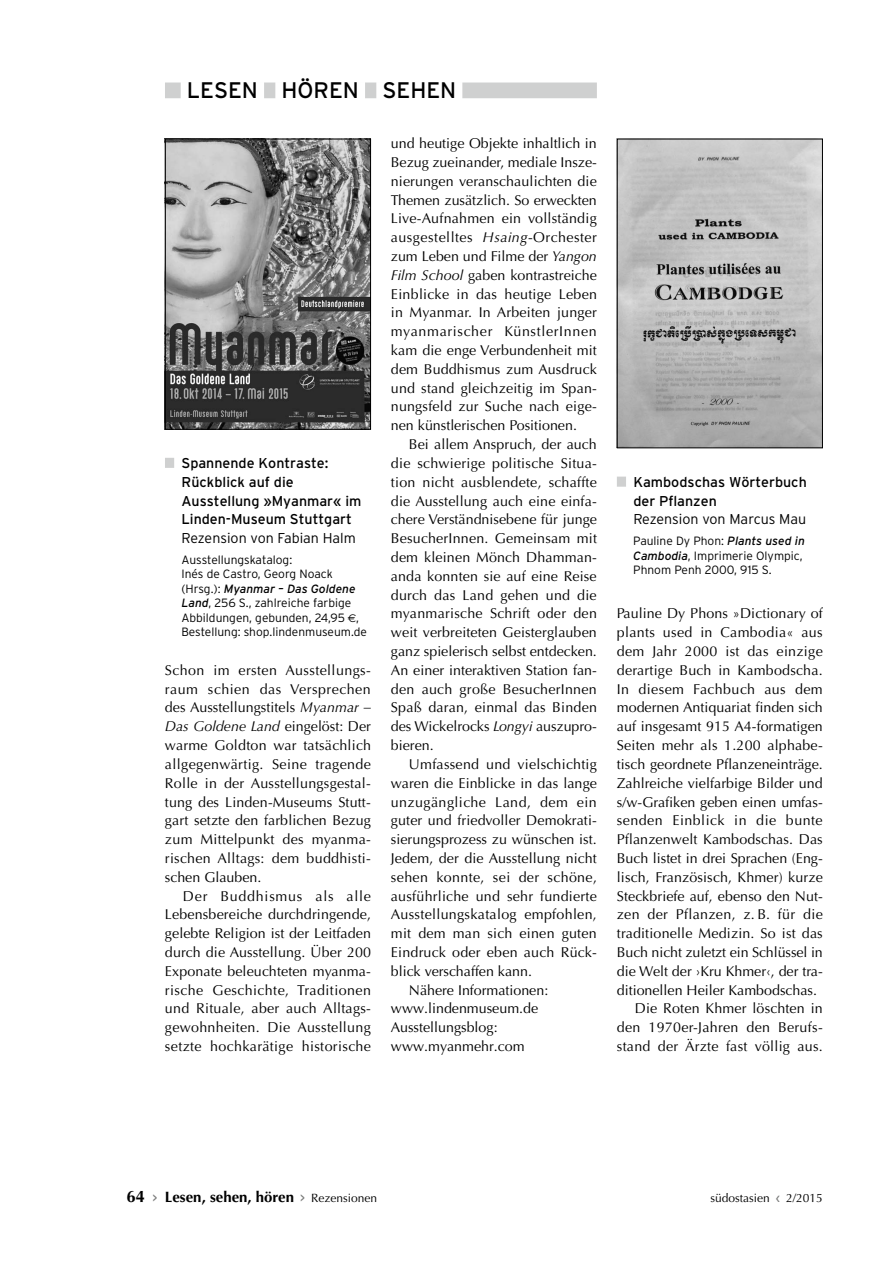
<style>
.page{position:relative;width:893px;height:1263px;background:#fff}
.page>*{position:absolute;margin:0;border:0;box-sizing:border-box;transform-origin:0 0}
.Spezial_mit_Linie{font:22.5px "Interstate Regular 2";color:#000}
.t1{font:700 15px "Optima LT Std";color:#000}
.Body{font:14.25px/18.8px "Optima LT Std";letter-spacing:.005em;color:#000;text-align:justify}
.Body_1{font:14.25px/18.8px "Optima LT Std";color:#000;text-align:justify}
.Titel{font:14.25px/18.8px "Interstate Regular 2";color:#000}
.Autor{font:300 14.25px "Interstate";color:#000}
.Bilbio{font:300 12px/14.4px "Interstate";color:#000}
.t2{font:12px "Optima LT Std";color:#000}
.s1{font-weight:400;font-style:italic}
.s2{font-family:"Euro Sans";font-weight:400;font-size:11.25px}
.s3{font-style:italic}
.s4{font-size:16.5px}
.s5{font-family:"Interstate Regular 4";font-weight:400;font-size:12px;color:#7a7b7a}
.s6{font-family:"Interstate Regular 2";font-weight:400;font-size:12px;color:#7a7b7a}
.s7{font-weight:400;font-size:12px}
.s8{font-family:"Interstate Regular 2";color:#7a7b7a}
</style>
<div class="page">
<div style="left:165px;top:83px;width:432px;height:15px;background:#cfd0d0"></div>
<div style="left:181px;top:82px;width:83px;height:20px;background:#fff"></div>
<div style="left:275px;top:82px;width:90px;height:20px;background:#fff"></div>
<div style="left:376px;top:82px;width:86px;height:20px;background:#fff"></div>
<div style="left:165px;top:458px;width:9px;height:10px;background:#cfd0d0"></div>
<div style="left:617px;top:477px;width:9px;height:10px;background:#cfd0d0"></div>
<img style="left:619px;top:141px;width:202px;height:305px">
<div style="left:617px;top:139px;width:206px;height:309px;border:1px solid #000"></div>
<img style="left:167px;top:141px;width:202px;height:287px">
<div style="left:165px;top:139px;width:206px;height:291px;border:1px solid #000"></div>
<p class="Spezial_mit_Linie" style="left:187px;top:78px;width:271px">LESEN HÖREN SEHEN</p>
<p class="Titel" style="left:181px;top:453px;width:182px">Spannende Kontraste:<br>Rückblick auf die<br>Ausstellung »Myanmar« im<br>Linden-Museum Stuttgart</p>
<p class="Autor" style="left:181px;top:530px;width:176px">Rezension von Fabian Halm</p>
<p class="Bilbio" style="left:181px;top:552px;width:187px">Ausstellungskatalog:<br>Inés de Castro, Georg Noack (Hrsg.): <span class="s1">Myanmar – Das Goldene<br>Land</span>, 256 S., zahlreiche farbige<br>Abbildungen, gebunden, 24,95 <span class="s2">€</span>,<br>Bestellung: shop.lindenmuseum.de</p>
<p class="Body_1" style="left:165px;top:661px;width:208px">Schon im ersten Ausstellungs&shy;raum schien das Versprechen des Ausstellungstitels <span class="s3">Myanmar – Das Goldene Land</span> eingelöst: Der warme Goldton war tatsächlich allgegenwärtig. Seine tragende Rolle in der Ausstellungsgestal&shy;tung des Linden-Museums Stutt&shy;gart setzte den farblichen Bezug zum Mittelpunkt des myanma&shy;rischen Alltags: dem buddhisti&shy;schen Glauben.</p>
<p class="Body" style="left:165px;top:886px;width:208px;text-indent:18px">Der Buddhismus als alle Lebensbereiche durchdringende, gelebte Religion ist der Leitfaden durch die Ausstellung. Über 200<br>Exponate beleuchteten myanma&shy;rische Geschichte, Traditionen und Rituale, aber auch Alltags&shy;gewohnheiten. Die Ausstellung setzte hochkarätige historische</p>
<p class="Body" style="left:391px;top:134px;width:208px">und heutige Objekte inhaltlich in Bezug zueinander, mediale Insze&shy;nierungen veranschaulichten die Themen zusätzlich. So erweckten Live-Aufnahmen ein vollständig ausgestelltes <span class="s3">Hsaing</span>-Orchester zum Leben und Filme der <span class="s3">Yangon Film School</span> gaben kontrastreiche Einblicke in das heutige Leben in Myanmar. In Arbeiten junger myanmarischer KünstlerInnen kam die enge Verbundenheit mit dem Buddhismus zum Ausdruck und stand gleichzeitig im Span&shy;nungsfeld zur Suche nach eige&shy;nen künstlerischen Positionen.</p>
<p class="Body" style="left:391px;top:435px;width:208px;text-indent:18px">Bei allem Anspruch, der auch die schwierige politische Situa&shy;tion nicht ausblendete, schaffte die Ausstellung auch eine einfa&shy;chere Verständnisebene für junge BesucherInnen. Gemeinsam mit dem kleinen Mönch Dhamman&shy;anda konnten sie auf eine Reise durch das Land gehen und die myanmarische Schrift oder den weit verbreiteten Geisterglauben ganz spielerisch selbst entdecken.<br>An einer interaktiven Station fan&shy;den auch große BesucherInnen Spaß daran, einmal das Binden des Wickelrocks <span class="s3">Longyi</span> auszupro&shy;bieren.</p>
<p class="Body" style="left:391px;top:755px;width:208px;text-indent:18px">Umfassend und vielschichtig waren die Einblicke in das lange unzugängliche Land, dem ein guter und friedvoller Demokrati&shy;sierungsprozess zu wünschen ist.<br>Jedem, der die Ausstellung nicht sehen konnte, sei der schöne, ausführliche und sehr fundierte Ausstellungskatalog empfohlen, mit dem man sich einen guten Eindruck oder eben auch Rück&shy;blick verschaffen kann.</p>
<p class="Body" style="left:391px;top:981px;width:159px;text-align:left;text-indent:18px">Nähere Informationen: www.lindenmuseum.de<br>Ausstellungsblog: www.myanmehr.com</p>
<p class="Titel" style="left:633px;top:472px;width:175px">Kambodschas Wörterbuch der Pflanzen</p>
<p class="Autor" style="left:633px;top:511px;width:174px">Rezension von Marcus Mau</p>
<p class="Bilbio" style="left:633px;top:534px;width:173px">Pauline Dy Phon: <span class="s1">Plants used in<br>Cambodia</span>, Imprimerie Olympic,<br>Phnom Penh 2000, 915 S.</p>
<p class="Body_1" style="left:617px;top:604px;width:208px">Pauline Dy Phons »Dictionary of plants used in Cambodia« aus dem Jahr 2000 ist das einzige derartige Buch in Kambodscha.<br>In diesem Fachbuch aus dem modernen Antiquariat finden sich auf insgesamt 915 A4-formatigen Seiten mehr als 1.200 alphabe&shy;tisch geordnete Pflanzeneinträge.<br>Zahlreiche vielfarbige Bilder und s/w-Grafiken geben einen umfas&shy;senden Einblick in die bunte Pflanzenwelt Kambodschas. Das Buch listet in drei Sprachen (Eng&shy;lisch, Französisch, Khmer) kurze Steckbriefe auf, ebenso den Nut&shy;zen der Pflanzen, z. B. für die traditionelle Medizin. So ist das Buch nicht zuletzt ein Schlüssel in die Welt der ›Kru Khmer‹, der tra&shy;ditionellen Heiler Kambodschas.</p>
<p class="Body" style="left:617px;top:999px;width:207px;text-indent:18px">Die Roten Khmer löschten in den 1970er-Jahren den Berufs&shy;stand der Ärzte fast völlig aus.</p>
<p class="t1" style="left:127px;top:1188px;width:252px"><span class="s4">64</span> <span class="s5">&gt;</span> Lesen, sehen, hören <span class="s6">&gt;</span> <span class="s7">Rezensionen</span></p>
<p class="t2" style="left:710px;top:1190px;width:114px">südostasien <span class="s8">‹</span> 2/2015</p>
</div>
